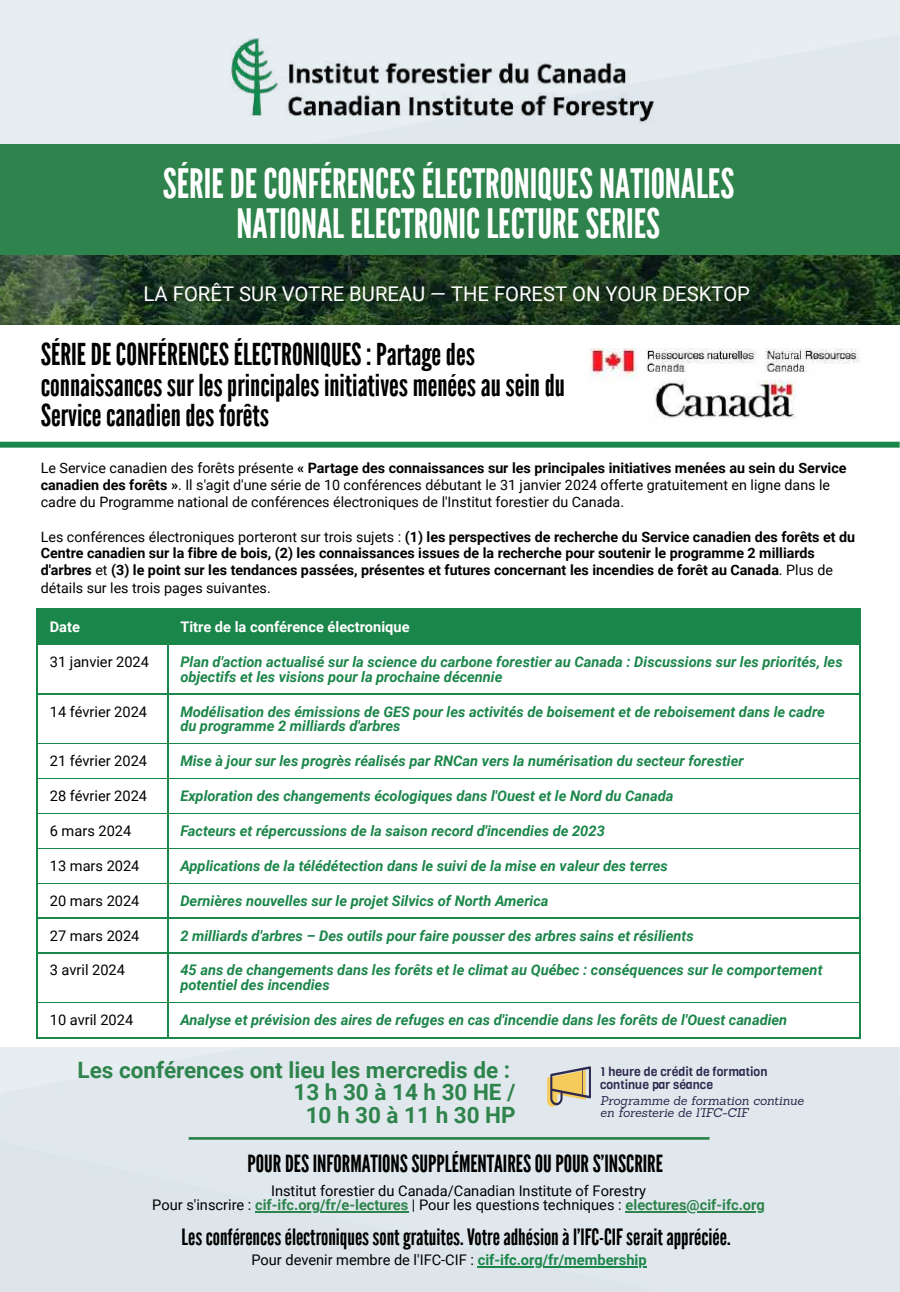
<style>
.page{position:relative;width:900px;height:1292px;background:#fff}
.page>*{position:absolute;margin:0;border:0;box-sizing:border-box;transform-origin:0 0}
.t1{font:40.5px/40.5px "League Gothic";color:#fff;text-align:center}
.t2{font:30.15px/30.3px "League Gothic";color:#000}
.t3{font:23.7px "League Gothic";color:#000}
.t4{font:22.5px "League Gothic";color:#000}
.t5{font:700 22.5px/22.5px "Roboto";color:#2e844c;text-align:right}
.t6{font:20.25px "Roboto";color:#fff}
.t7{font:italic 700 14.7px/14.7px "Roboto";color:#1b864a}
.t8{font:14.7px/14.7px "Roboto";color:#000;text-align:center}
.t9{font:700 14.7px "Roboto";color:#fff}
.t10{font:700 14.25px/17.2px "Roboto";color:#000}
.t11{font:14.25px/16.8px "Roboto";color:#000}
.t12{font:italic 12.3px/12.3px "Sanchez";letter-spacing:-.01em;color:#2e294e}
.t13{font:12.3px/12.3px "Viga";color:#2e294e}
.s1{font-weight:700}
.s2{font-weight:400}
.s3{font-weight:700;color:#2e844c}
.s4{font-weight:700;color:#1b864a}
</style>
<div class="page">
<div style="left:0;top:0;width:900px;height:1291px;background:#e0e8ed"></div>
<img style="left:231px;top:38px;width:424px;height:85px">
<img style="left:0;top:254px;width:900px;height:71px">
<div style="left:0;top:144px;width:900px;height:110px;background:#2e844c"></div>
<div style="left:0;top:325px;width:900px;height:721px;background:#fff"></div>
<hr style="left:189px;top:1136px;width:521px;height:3px;background:#2e844c">
<hr style="left:255px;top:1211px;width:153px;height:1px;background:#2e844c">
<hr style="left:626px;top:1211px;width:139px;height:1px;background:#2e844c">
<hr style="left:478px;top:1266px;width:169px;height:1px;background:#1b864a">
<svg style="left:547px;top:1066px;width:44px;height:40px"></svg>
<div style="left:0;top:441px;width:900px;height:6px;background:#1b864a"></div>
<hr style="left:167px;top:1036px;width:694px;height:2px;background:#1b864a">
<hr style="left:859px;top:1001px;width:2px;height:37px;background:#1b864a">
<hr style="left:36px;top:1036px;width:133px;height:2px;background:#1b864a">
<hr style="left:36px;top:1001px;width:3px;height:37px;background:#1b864a">
<hr style="left:167px;top:1001px;width:2px;height:37px;background:#1b864a">
<hr style="left:167px;top:1001px;width:694px;height:2px;background:#1b864a">
<hr style="left:859px;top:951px;width:2px;height:52px;background:#1b864a">
<hr style="left:36px;top:1001px;width:133px;height:2px;background:#1b864a">
<hr style="left:36px;top:951px;width:3px;height:52px;background:#1b864a">
<hr style="left:167px;top:951px;width:2px;height:52px;background:#1b864a">
<hr style="left:167px;top:951px;width:694px;height:3px;background:#1b864a">
<hr style="left:859px;top:916px;width:2px;height:38px;background:#1b864a">
<hr style="left:36px;top:951px;width:133px;height:3px;background:#1b864a">
<hr style="left:36px;top:916px;width:3px;height:38px;background:#1b864a">
<hr style="left:167px;top:916px;width:2px;height:38px;background:#1b864a">
<hr style="left:167px;top:916px;width:694px;height:3px;background:#1b864a">
<hr style="left:859px;top:882px;width:2px;height:37px;background:#1b864a">
<hr style="left:36px;top:916px;width:133px;height:3px;background:#1b864a">
<hr style="left:36px;top:882px;width:3px;height:37px;background:#1b864a">
<hr style="left:167px;top:882px;width:2px;height:37px;background:#1b864a">
<hr style="left:167px;top:882px;width:694px;height:2px;background:#1b864a">
<hr style="left:859px;top:847px;width:2px;height:37px;background:#1b864a">
<hr style="left:36px;top:882px;width:133px;height:2px;background:#1b864a">
<hr style="left:36px;top:847px;width:3px;height:37px;background:#1b864a">
<hr style="left:167px;top:847px;width:2px;height:37px;background:#1b864a">
<hr style="left:167px;top:847px;width:694px;height:2px;background:#1b864a">
<hr style="left:859px;top:812px;width:2px;height:37px;background:#1b864a">
<hr style="left:36px;top:847px;width:133px;height:2px;background:#1b864a">
<hr style="left:36px;top:812px;width:3px;height:37px;background:#1b864a">
<hr style="left:167px;top:812px;width:2px;height:37px;background:#1b864a">
<hr style="left:167px;top:812px;width:694px;height:2px;background:#1b864a">
<hr style="left:859px;top:777px;width:2px;height:37px;background:#1b864a">
<hr style="left:36px;top:812px;width:133px;height:2px;background:#1b864a">
<hr style="left:36px;top:777px;width:3px;height:37px;background:#1b864a">
<hr style="left:167px;top:777px;width:2px;height:37px;background:#1b864a">
<hr style="left:167px;top:777px;width:694px;height:2px;background:#1b864a">
<hr style="left:859px;top:742px;width:2px;height:37px;background:#1b864a">
<hr style="left:36px;top:777px;width:133px;height:2px;background:#1b864a">
<hr style="left:36px;top:742px;width:3px;height:37px;background:#1b864a">
<hr style="left:167px;top:742px;width:2px;height:37px;background:#1b864a">
<hr style="left:167px;top:742px;width:694px;height:2px;background:#1b864a">
<hr style="left:859px;top:693px;width:2px;height:51px;background:#1b864a">
<hr style="left:36px;top:742px;width:133px;height:2px;background:#1b864a">
<hr style="left:36px;top:693px;width:3px;height:51px;background:#1b864a">
<hr style="left:167px;top:693px;width:2px;height:51px;background:#1b864a">
<hr style="left:167px;top:693px;width:694px;height:2px;background:#1b864a">
<hr style="left:859px;top:643px;width:2px;height:52px;background:#1b864a">
<hr style="left:36px;top:693px;width:133px;height:2px;background:#1b864a">
<hr style="left:36px;top:643px;width:3px;height:52px;background:#1b864a">
<hr style="left:167px;top:643px;width:2px;height:52px;background:#1b864a">
<hr style="left:167px;top:608px;width:694px;height:2px;background:#1b864a">
<hr style="left:167px;top:643px;width:694px;height:2px;background:#1b864a">
<hr style="left:859px;top:608px;width:2px;height:37px;background:#1b864a">
<hr style="left:36px;top:608px;width:133px;height:2px;background:#1b864a">
<hr style="left:36px;top:643px;width:133px;height:2px;background:#1b864a">
<hr style="left:36px;top:608px;width:3px;height:37px;background:#1b864a">
<hr style="left:167px;top:608px;width:2px;height:37px;background:#1b864a">
<div style="left:39px;top:610px;width:128px;height:33px;background:#1b864a"></div>
<div style="left:169px;top:610px;width:690px;height:33px;background:#1b864a"></div>
<img style="left:590px;top:349px;width:269px;height:70px">
<h1 class="t1" style="left:163px;top:164px;width:573px">SÉRIE DE CONFÉRENCES ÉLECTRONIQUES NATIONALES<br>NATIONAL ELECTRONIC LECTURE SERIES</h1>
<h3 class="t6" style="left:144px;top:282px;width:608px">LA FORÊT SUR VOTRE BUREAU — THE FOREST ON YOUR DESKTOP</h3>
<h2 class="t2" style="left:41px;top:340px;width:526px">SÉRIEDECONFÉRENCESÉLECTRONIQUES:Partagedes connaissances sur lesprincipales initiatives menéesauseindu<br>Servicecanadiendes forêts</h2>
<p class="t11" style="left:41px;top:459px;width:807px">Le Service canadien des forêts présente <span class="s1">« Partage des connaissances sur les principales initiatives menées au sein du Service canadien des forêts »</span>. Il s'agit d'une série de 10 conférences débutant le 31 janvier 2024 offerte gratuitement en ligne dans le cadre du Programme national de conférences électroniques de l'Institut forestier du Canada.</p>
<p class="t10" style="left:41px;top:528px;width:816px"><span class="s2">Les conférences électroniques porteront sur trois sujets :</span> (1) les perspectives de recherche du Service canadien des forêts et du Centre canadien sur la fibre de bois, (2) les connaissances issues de la recherche pour soutenir le programme 2 milliards d'arbres <span class="s2">et</span> (3) le point sur les tendances passées, présentes et futures concernant les incendies de forêt au Canada<span class="s2">. Plus de détails sur les trois pages suivantes.</span></p>
<p class="t9" style="left:50px;top:618px;width:32px">Date</p>
<p class="t9" style="left:180px;top:618px;width:231px">Titre de la conférence électronique</p>
<p class="t8" style="left:50px;top:654px;width:101px">31 janvier 2024</p>
<p class="t7" style="left:180px;top:654px;width:664px">Plan d'action actualisé sur la science du carbone forestier au Canada : Discussions sur les priorités, les objectifs et les visions pour la prochaine décennie</p>
<p class="t8" style="left:50px;top:704px;width:99px">14 février 2024</p>
<p class="t7" style="left:180px;top:704px;width:646px">Modélisation des émissions de GES pour les activités de boisement et de reboisement dans le cadre du programme 2 milliards d'arbres</p>
<p class="t8" style="left:50px;top:753px;width:99px">21 février 2024</p>
<p class="t7" style="left:180px;top:753px;width:565px">Mise à jour sur les progrès réalisés par RNCan vers la numérisation du secteur forestier</p>
<p class="t8" style="left:50px;top:788px;width:99px">28 février 2024</p>
<p class="t7" style="left:180px;top:788px;width:495px">Exploration des changements écologiques dans l'Ouest et le Nord du Canada</p>
<p class="t8" style="left:50px;top:823px;width:83px">6 mars 2024</p>
<p class="t7" style="left:180px;top:823px;width:426px">Facteurs et répercussions de la saison record d'incendies de 2023</p>
<p class="t8" style="left:50px;top:858px;width:91px">13 mars 2024</p>
<p class="t7" style="left:180px;top:858px;width:489px">Applications de la télédétection dans le suivi de la mise en valeur des terres</p>
<p class="t8" style="left:50px;top:893px;width:91px">20 mars 2024</p>
<p class="t7" style="left:180px;top:893px;width:370px">Dernières nouvelles sur le projet Silvics of North America</p>
<p class="t8" style="left:50px;top:928px;width:91px">27 mars 2024</p>
<p class="t7" style="left:180px;top:928px;width:515px">2 milliards d'arbres – Des outils pour faire pousser des arbres sains et résilients</p>
<p class="t8" style="left:50px;top:963px;width:77px">3 avril 2024</p>
<p class="t7" style="left:180px;top:963px;width:644px">45 ans de changements dans les forêts et le climat au Québec : conséquences sur le comportement potentiel des incendies</p>
<p class="t8" style="left:50px;top:1012px;width:85px">10 avril 2024</p>
<p class="t7" style="left:180px;top:1012px;width:608px">Analyse et prévision des aires de refuges en cas d'incendie dans les forêts de l'Ouest canadien</p>
<h3 class="t5" style="left:78px;top:1058px;width:440px">Les conférences ont lieu les mercredis de :<br>13 h 30 à 14 h 30 HE /<br>10 h 30 à 11 h 30 HP</h3>
<p class="t13" style="left:600px;top:1065px;width:169px">1 heure de crédit de formation continue par séance</p>
<p class="t12" style="left:600px;top:1093px;width:205px">Programme de formation continue en foresterie de l'IFC-CIF</p>
<h3 class="t3" style="left:248px;top:1149px;width:417px">POUR DES INFORMATIONS SUPPLÉMENTAIRES OU POUR S'INSCRIRE</h3>
<p class="t8" style="left:152px;top:1183px;width:614px">Institut forestier du Canada/Canadian Institute of Forestry<br>Pour s'inscrire : <span class="s3">cif-ifc.org/fr/e-lectures</span> | Pour les questions techniques : <span class="s3">electures@cif-ifc.org</span></p>
<h3 class="t4" style="left:182px;top:1224px;width:551px">Les conférences électroniques sont gratuites. Votre adhésion à l'IFC-CIF serait appréciée.</h3>
<p class="t8" style="left:251px;top:1252px;width:397px">Pour devenir membre de l'IFC-CIF : <span class="s4">cif-ifc.org/fr/membership</span></p>
</div>
